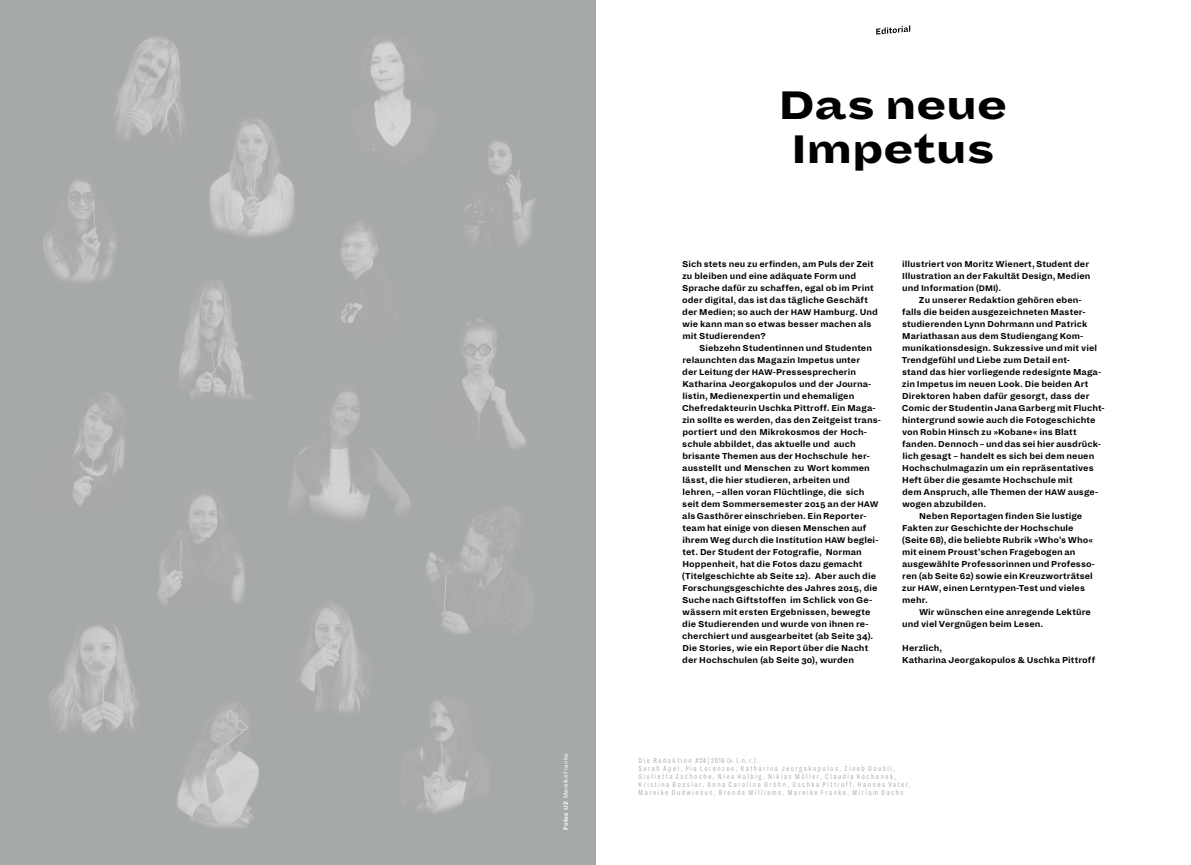
<style>
.page{position:relative;width:1191px;height:865px;background:#fff}
.page>*{position:absolute;margin:0;border:0;box-sizing:border-box;transform-origin:0 0}
.t1{font:900 44px/44px "Dia";letter-spacing:-.015em;color:#000}
.t2{font:700 9.5px/12px "Dia";letter-spacing:.005em;color:#000}
.t3{font:300 8px/8px "Dia";letter-spacing:.185em;color:#a7a9a9}
.t4{font:6.5px "Dia";letter-spacing:.02em;color:#fff}
.s1{font-weight:700}
.s2{font-size:9px}
</style>
<div class="page">
<svg style="left:876px;top:25px;width:34px;height:10px"></svg>
<img style="left:0;top:0;width:595px;height:865px">
<p class="t4" style="left:562px;top:830px;width:78px;rotate:-90deg"><span class="s1">Fotos U2</span> Mareike Franke</p>
<h1 class="t1" style="left:778px;top:82px;width:230px">Das neue<br>Impetus</h1>
<p class="t2" style="left:682px;top:258px;width:197px">Sich stets neu zu erfinden, am Puls der Zeit zu bleiben und eine adäquate Form und Sprache dafür zu schaffen, egal ob im Print oder digital, das ist das tägliche Geschäft der Medien; so auch der <span class="s2">HAW</span> Hamburg. Und wie kann man so etwas besser machen als mit Studierenden?</p>
<p class="t2" style="left:682px;top:342px;width:200px;text-indent:17px">Siebzehn Studentinnen und Studenten relaunchten das Magazin Impetus unter<br>der Leitung der <span class="s2">HAW</span>-Pressesprecherin Katharina Jeorgakopulos und der Journa&shy;listin, Medienexpertin und ehemaligen Chefredakteurin Uschka Pittroff. Ein Maga&shy;zin sollte es werden, das den Zeitgeist trans&shy;portiert und den Mikrokosmos der Hoch&shy;schule abbildet, das aktuelle und auch brisante Themen aus der Hochschule her&shy;ausstellt und Menschen zu Wort kommen lässt, die hier studieren, arbeiten und lehren, –allen voran Flüchtlinge, die sich seit dem Sommersemester 2015 an der <span class="s2">HAW </span>als Gasthörer einschrieben. Ein Reporter&shy;team hat einige von diesen Menschen auf ihrem Weg durch die Institution <span class="s2">HAW</span> beglei&shy;tet. Der Student der Fotografie, Norman Hoppenheit, hat die Fotos dazu gemacht (Titelgeschichte ab Seite 12). Aber auch die Forschungsgeschichte des Jahres 2015, die Suche nach Giftstoffen im Schlick von Ge&shy;wässern mit ersten Ergebnissen, bewegte die Studierenden und wurde von ihnen re&shy;cherchiert und ausgearbeitet (ab Seite 34).<br>Die Stories, wie ein Report über die Nacht der Hochschulen (ab Seite 30), wurden</p>
<p class="t2" style="left:902px;top:258px;width:190px">illustriert von Moritz Wienert, Student der<br>Illustration an der Fakultät Design, Medien und Information (<span class="s2">DMI</span>).</p>
<p class="t2" style="left:919px;top:294px;width:164px">Zu unserer Redaktion gehören eben-</p>
<p class="t2" style="left:902px;top:306px;width:184px">falls die beiden ausgezeichneten Master-</p>
<p class="t2" style="left:902px;top:318px;width:187px">studierenden Lynn Dohrmann und Patrick</p>
<p class="t2" style="left:902px;top:330px;width:182px">Mariathasan aus dem Studiengang Kom-</p>
<p class="t2" style="left:902px;top:342px;width:196px">munikationsdesign. Sukzessive und mit viel</p>
<p class="t2" style="left:901px;top:354px;width:170px">Trendgefühl und Liebe zum Detail ent-</p>
<p class="t2" style="left:902px;top:366px;width:201px">stand das hier vorliegende redesignte Maga-</p>
<p class="t2" style="left:902px;top:378px;width:188px">zin Impetus im neuen Look. Die beiden Art</p>
<p class="t2" style="left:902px;top:390px;width:189px">Direktoren haben dafür gesorgt, dass der</p>
<p class="t2" style="left:901px;top:402px;width:204px">Comic der Studentin Jana Garberg mit Flucht-</p>
<p class="t2" style="left:902px;top:414px;width:195px">hintergrund sowie auch die Fotogeschichte</p>
<p class="t2" style="left:902px;top:426px;width:176px">von Robin Hinsch zu »Kobane« ins Blatt</p>
<p class="t2" style="left:902px;top:438px;width:200px">fanden. Dennoch – und das sei hier ausdrück-</p>
<p class="t2" style="left:902px;top:450px;width:193px">lich gesagt – handelt es sich bei dem neuen</p>
<p class="t2" style="left:902px;top:462px;width:193px">Hochschulmagazin um ein repräsentatives</p>
<p class="t2" style="left:902px;top:474px;width:172px">Heft über die gesamte Hochschule mit</p>
<p class="t2" style="left:902px;top:486px;width:198px">dem Anspruch, alle Themen der <span class="s2">HAW</span> ausge-</p>
<p class="t2" style="left:902px;top:498px;width:86px">wogen abzubilden.</p>
<p class="t2" style="left:919px;top:510px;width:165px">Neben Reportagen finden Sie lustige</p>
<p class="t2" style="left:902px;top:522px;width:173px">Fakten zur Geschichte der Hochschule</p>
<p class="t2" style="left:901px;top:534px;width:193px">(Seite 68), die beliebte Rubrik »Who’s Who«</p>
<p class="t2" style="left:902px;top:546px;width:175px">mit einem Proust’schen Fragebogen an</p>
<p class="t2" style="left:902px;top:558px;width:194px">ausgewählte Professorinnen und Professo-</p>
<p class="t2" style="left:902px;top:570px;width:192px">ren (ab Seite 62) sowie ein Kreuzworträtsel</p>
<p class="t2" style="left:902px;top:582px;width:185px">zur <span class="s2">HAW</span>, einen Lerntypen-Test und vieles</p>
<p class="t2" style="left:902px;top:594px;width:27px">mehr.</p>
<p class="t2" style="left:919px;top:606px;width:173px">Wir wünschen eine anregende Lektüre</p>
<p class="t2" style="left:902px;top:618px;width:143px">und viel Vergnügen beim Lesen.</p>
<p class="t2" style="left:902px;top:642px;width:194px">Herzlich,<br>Katharina Jeorgakopulos &amp; Uschka Pittroff</p>
<p class="t3" style="left:638px;top:756px;width:274px">Die Redaktion #24|2016 (v.l.n.r.):<br>Sarah Apel, Pia Lorenzen, Katharina Jeorgakopulos, Zineb Doubli, Giulietta Zschoche, Nina Halbig, Niklas Möller, Claudia Kochanek, Kristina Bosslar, Anna Carolina Gröhn, Uschka Pittroff, Hannes Vater, Mareike Dudwiesus, Brenda Williams, Mareike Franke, Miriam Dachs</p>
</div>
